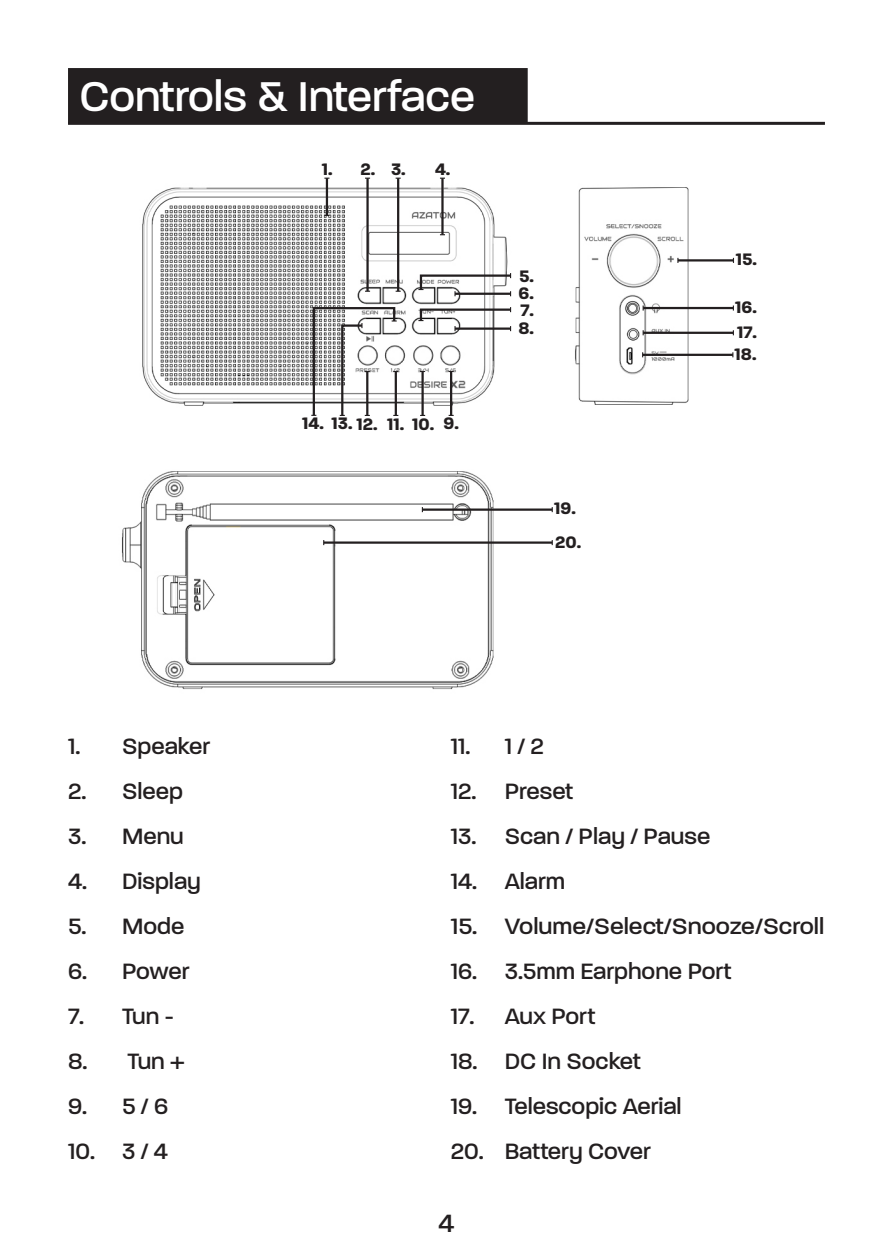
<style>
.page{position:relative;width:893px;height:1259px;background:#fff}
.page>*{position:absolute;margin:0;border:0;box-sizing:border-box;transform-origin:0 0}
.t1{font:500 45px "Paralucent";color:#fff}
.t2{font:500 27px "Paralucent";color:#231f20}
.t3{font:500 24px "Paralucent";color:#231f20}
.t4{font:700 18px "Paralucent";color:#231f20}
</style>
<div class="page">
<div style="left:70px;top:70px;width:456px;height:52px;background:#231f20"></div>
<div style="left:68px;top:68px;width:460px;height:56px;border:3px solid #231f20"></div>
<hr style="left:68px;top:122px;width:757px;height:3px;background:#231f20">
<img style="left:122px;top:177px;width:612px;height:513px">
<hr style="left:441px;top:178px;width:3px;height:57px;background:#231f20">
<hr style="left:643px;top:332px;width:90px;height:2px;background:#231f20">
<hr style="left:643px;top:307px;width:90px;height:2px;background:#231f20">
<hr style="left:678px;top:259px;width:55px;height:2px;background:#231f20">
<hr style="left:643px;top:354px;width:90px;height:2px;background:#231f20">
<hr style="left:422px;top:508px;width:130px;height:3px;background:#231f20">
<hr style="left:450px;top:371px;width:2px;height:44px;background:#231f20">
<svg style="left:418px;top:307px;width:95px;height:24px"></svg>
<hr style="left:421px;top:371px;width:3px;height:44px;background:#231f20">
<hr style="left:324px;top:541px;width:228px;height:3px;background:#231f20">
<svg style="left:311px;top:306px;width:87px;height:112px"></svg>
<svg style="left:418px;top:273px;width:95px;height:23px"></svg>
<hr style="left:397px;top:178px;width:2px;height:113px;background:#231f20">
<hr style="left:366px;top:178px;width:3px;height:113px;background:#231f20">
<hr style="left:326px;top:178px;width:2px;height:37px;background:#231f20">
<p class="t1" style="left:80px;top:70px;width:397px">Controls &amp; Interface</p>
<p class="t3" style="left:68px;top:732px;width:144px">1. Speaker</p>
<p class="t3" style="left:68px;top:777px;width:117px">2. Sleep</p>
<p class="t3" style="left:68px;top:822px;width:117px">3. Menu</p>
<p class="t3" style="left:68px;top:867px;width:134px">4. Display</p>
<p class="t3" style="left:68px;top:912px;width:118px">5. Mode</p>
<p class="t3" style="left:68px;top:957px;width:123px">6. Power</p>
<p class="t3" style="left:68px;top:1002px;width:107px">7. Tun -</p>
<p class="t3" style="left:68px;top:1047px;width:118px">8. Tun +</p>
<p class="t3" style="left:68px;top:1092px;width:102px">9. 5 / 6</p>
<p class="t3" style="left:68px;top:1137px;width:101px">10. 3 / 4</p>
<p class="t4" style="left:322px;top:158px;width:12px">1.</p>
<p class="t4" style="left:360px;top:158px;width:16px">2.</p>
<p class="t4" style="left:391px;top:158px;width:16px">3.</p>
<p class="t4" style="left:435px;top:158px;width:17px">4.</p>
<p class="t4" style="left:302px;top:413px;width:77px">14. 13. 12.</p>
<p class="t4" style="left:444px;top:413px;width:17px">9.</p>
<p class="t4" style="left:387px;top:413px;width:49px">11. 10.</p>
<p class="t4" style="left:519px;top:265px;width:16px">5.</p>
<p class="t4" style="left:519px;top:282px;width:17px">6.</p>
<p class="t4" style="left:521px;top:299px;width:15px">7.</p>
<p class="t4" style="left:518px;top:317px;width:17px">8.</p>
<p class="t4" style="left:554px;top:497px;width:23px">19.</p>
<p class="t4" style="left:555px;top:531px;width:28px">20.</p>
<p class="t4" style="left:736px;top:249px;width:23px">15.</p>
<p class="t4" style="left:735px;top:296px;width:23px">16.</p>
<p class="t4" style="left:737px;top:321px;width:21px">17.</p>
<p class="t4" style="left:734px;top:343px;width:23px">18.</p>
<p class="t3" style="left:451px;top:732px;width:95px">11. 1 / 2</p>
<p class="t3" style="left:451px;top:777px;width:124px">12. Preset</p>
<p class="t3" style="left:451px;top:822px;width:261px">13. Scan / Play / Pause</p>
<p class="t3" style="left:451px;top:867px;width:116px">14. Alarm</p>
<p class="t3" style="left:451px;top:912px;width:375px">15. Volume/Select/Snooze/Scroll</p>
<p class="t3" style="left:451px;top:957px;width:282px">16. 3.5mm Earphone Port</p>
<p class="t3" style="left:451px;top:1002px;width:146px">17. Aux Port</p>
<p class="t3" style="left:451px;top:1047px;width:192px">18. DC In Socket</p>
<p class="t3" style="left:451px;top:1092px;width:232px">19. Telescopic Aerial</p>
<p class="t3" style="left:451px;top:1137px;width:202px">20. Battery Cover</p>
<p class="t2" style="left:439px;top:1207px;width:17px">4</p>
</div>
